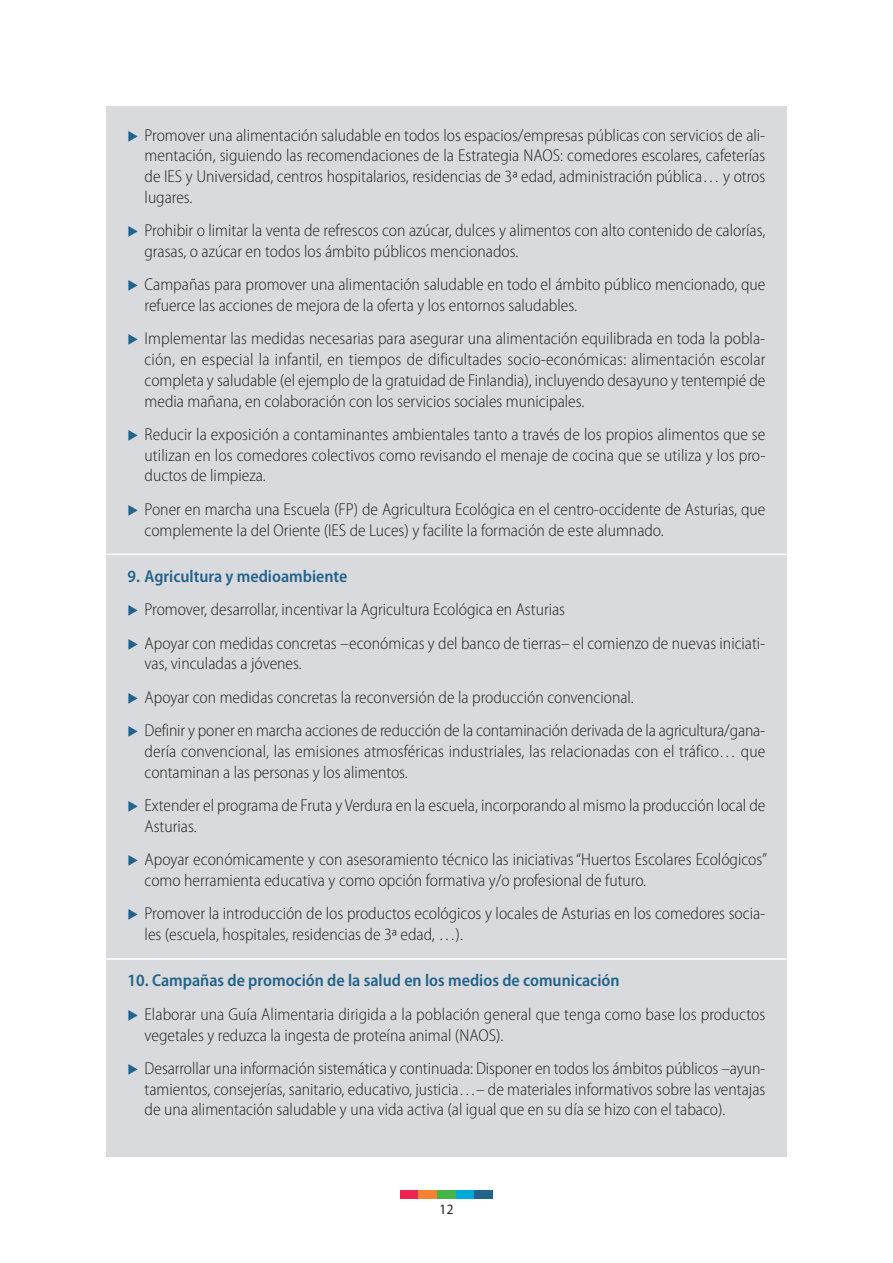
<style>
.page{position:relative;width:893px;height:1263px;background:#fff}
.page>*{position:absolute;margin:0;border:0;box-sizing:border-box;transform-origin:0 0}
.t1{font:300 semi-condensed 17.25px/20.7px "Myriad Pro";color:#231f20}
.t2{font:600 semi-condensed 17.25px "Myriad Pro";color:#22638b}
.t3{font:semi-condensed 14.25px "Myriad Pro";color:#231f20}
</style>
<div class="page">
<div style="left:106px;top:106px;width:681px;height:1051px;background:#d9dadd"></div>
<hr style="left:106px;top:554px;width:681px;height:1px;background:#fff">
<hr style="left:106px;top:958px;width:681px;height:2px;background:#fff">
<div style="left:400px;top:1191px;width:18px;height:8px;background:#ed2452"></div>
<div style="left:418px;top:1191px;width:19px;height:8px;background:#f48232"></div>
<div style="left:437px;top:1191px;width:19px;height:8px;background:#42b649"></div>
<div style="left:456px;top:1191px;width:19px;height:8px;background:#00a9d8"></div>
<div style="left:475px;top:1191px;width:18px;height:8px;background:#22638b"></div>
<p class="t1" style="left:145px;top:126px;width:622px;text-align:justify">Promover una alimentación saludable en todos los espacios/empresas públicas con servicios de ali&shy;mentación, siguiendo las recomendaciones de la Estrategia NAOS: comedores escolares, cafeterías de IES y Universidad, centros hospitalarios, residencias de 3ª edad, administración pública… y otros lugares.</p>
<p class="t1" style="left:145px;top:221px;width:622px">Prohibir o limitar la venta de refrescos con azúcar, dulces y alimentos con alto contenido de calorías, grasas, o azúcar en todos los ámbito públicos mencionados.</p>
<p class="t1" style="left:145px;top:275px;width:622px">Campañas para promover una alimentación saludable en todo el ámbito público mencionado, que refuerce las acciones de mejora de la oferta y los entornos saludables.</p>
<p class="t1" style="left:145px;top:330px;width:622px;text-align:justify">Implementar las medidas necesarias para asegurar una alimentación equilibrada en toda la pobla&shy;ción, en especial la infantil, en tiempos de dificultades socio‐económicas: alimentación escolar completa y saludable (el ejemplo de la gratuidad de Finlandia), incluyendo desayuno y tentempié de media mañana, en colaboración con los servicios sociales municipales.</p>
<p class="t1" style="left:145px;top:425px;width:623px;text-align:justify">Reducir la exposición a contaminantes ambientales tanto a través de los propios alimentos que se utilizan en los comedores colectivos como revisando el menaje de cocina que se utiliza y los pro&shy;ductos de limpieza.</p>
<p class="t1" style="left:145px;top:500px;width:622px">Poner en marcha una Escuela (FP) de Agricultura Ecológica en el centro‐occidente de Asturias, que complemente la del Oriente (IES de Luces) y facilite la formación de este alumnado.</p>
<p class="t2" style="left:128px;top:570px;width:221px">9. Agricultura y medioambiente</p>
<p class="t1" style="left:145px;top:594px;width:622px;line-height:33.5px">Promover, desarrollar, incentivar la Agricultura Ecológica en Asturias<br>Apoyar con medidas concretas –económicas y del banco de tierras– el comienzo de nuevas iniciati-</p>
<p class="t1" style="left:145px;top:648px;width:622px;line-height:33.5px">vas, vinculadas a jóvenes.<br>Apoyar con medidas concretas la reconversión de la producción convencional.<br>Definir y poner en marcha acciones de reducción de la contaminación derivada de la agricultura/gana-</p>
<p class="t1" style="left:145px;top:742px;width:622px">dería convencional, las emisiones atmosféricas industriales, las relacionadas con el tráfico… que contaminan a las personas y los alimentos.</p>
<p class="t1" style="left:145px;top:796px;width:622px">Extender el programa de Fruta y Verdura en la escuela, incorporando al mismo la producción local de<br>Asturias.</p>
<p class="t1" style="left:145px;top:851px;width:624px">Apoyar económicamente y con asesoramiento técnico las iniciativas“Huertos Escolares Ecológicos” como herramienta educativa y como opción formativa y/o profesional de futuro.</p>
<p class="t1" style="left:145px;top:905px;width:622px">Promover la introducción de los productos ecológicos y locales de Asturias en los comedores socia&shy;les (escuela, hospitales, residencias de 3ª edad, …).</p>
<p class="t2" style="left:128px;top:974px;width:494px">10. Campañas de promoción de la salud en los medios de comunicación</p>
<p class="t1" style="left:145px;top:1005px;width:622px">Elaborar una Guía Alimentaria dirigida a la población general que tenga como base los productos vegetales y reduzca la ingesta de proteína animal (NAOS).</p>
<p class="t1" style="left:145px;top:1059px;width:622px;text-align:justify">Desarrollar una información sistemática y continuada: Disponer en todos los ámbitos públicos –ayun&shy;tamientos, consejerías, sanitario, educativo, justicia…– de materiales informativos sobre las ventajas de una alimentación saludable y una vida activa (al igual que en su día se hizo con el tabaco).</p>
<p class="t3" style="left:439px;top:1204px;width:16px">12</p>
</div>
